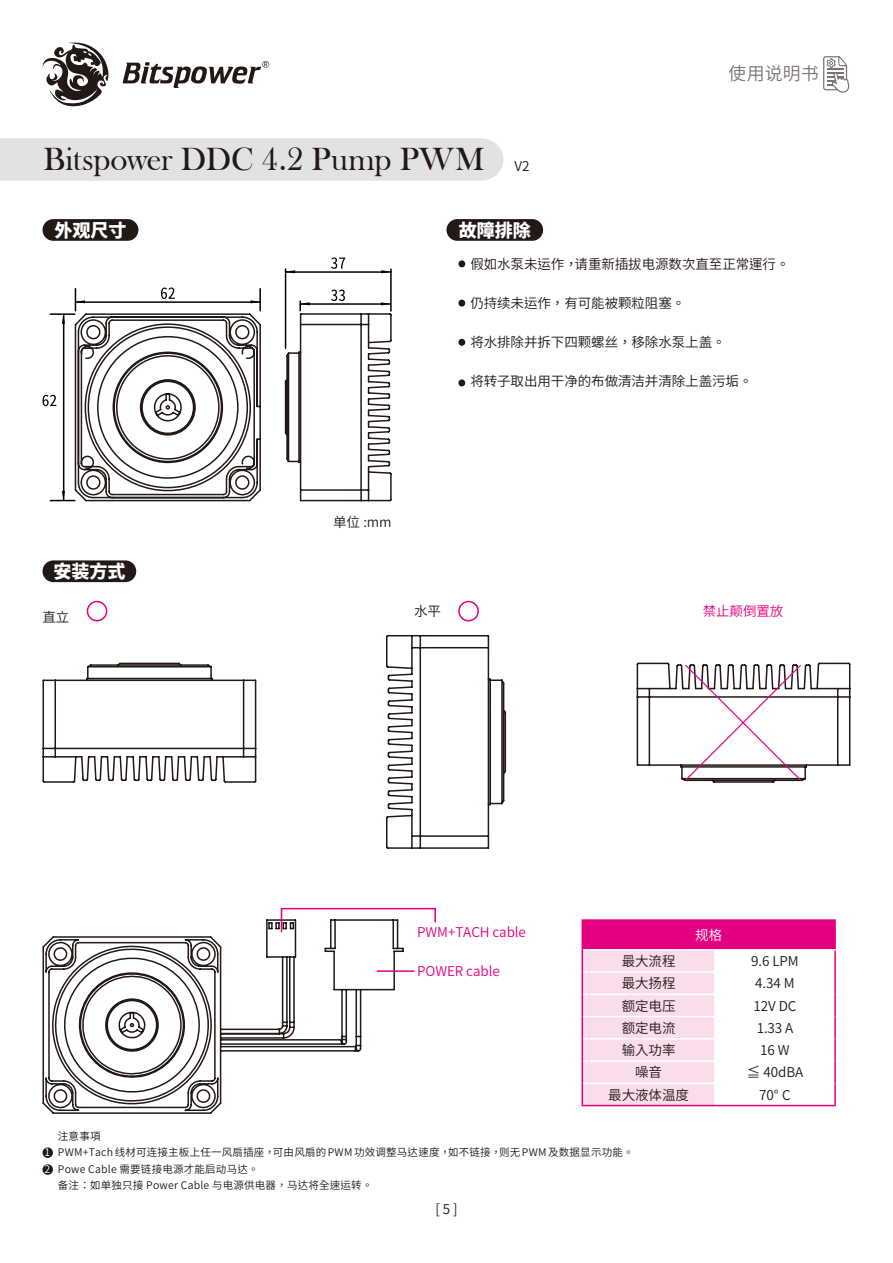
<style>
.page{position:relative;width:893px;height:1263px;background:#fff}
.page>*{position:absolute;margin:0;border:0;box-sizing:border-box;transform-origin:0 0}
.t1{font:33px "Bask Old Face";letter-spacing:-.005em;color:#221815}
.t2{font:900 18px "Noto Sans CJ Ktc";color:#fff}
.t3{font:600 18px "Noto Sans CJ Ktc";color:#221815}
.t4{font:600 13.5px "Noto Sans CJ Ktc";letter-spacing:-.005em;color:#221815}
.t5{font:600 13.5px "Noto Sans CJ Ktc";letter-spacing:-.005em;color:#e4007f}
.t6{font:600 13.5px "Noto Sans CJ Ktc";color:#fff}
.t7{font:600 10.5px/16.5px "Noto Sans CJ Ktc";letter-spacing:.02em;color:#221815}
.t8{font:600 10.5px/17px "Noto Sans CJ Ktc";color:#fff}
</style>
<div class="page">
<svg style="left:42px;top:42px;width:67px;height:65px"></svg>
<svg style="left:123px;top:61px;width:146px;height:27px"></svg>
<div style="left:0;top:138px;width:503px;height:43px;background:#e2e2e3"></div>
<svg style="left:823px;top:56px;width:26px;height:37px"></svg>
<div style="left:43px;top:219px;width:95px;height:22px;background:#221815;border-radius:11px"></div>
<div style="left:43px;top:560px;width:93px;height:22px;background:#221815;border-radius:11px"></div>
<div style="left:446px;top:219px;width:97px;height:22px;background:#221815;border-radius:11px"></div>
<div style="left:458px;top:260px;width:7px;height:7px;background:#221815;border-radius:50%"></div>
<div style="left:458px;top:300px;width:7px;height:7px;background:#221815;border-radius:50%"></div>
<div style="left:458px;top:339px;width:7px;height:7px;background:#221815;border-radius:50%"></div>
<div style="left:458px;top:379px;width:7px;height:7px;background:#221815;border-radius:50%"></div>
<div style="left:87px;top:601px;width:20px;height:20px;border:2px solid #e4007f;border-radius:50%"></div>
<div style="left:458px;top:601px;width:21px;height:20px;border:2px solid #e4007f;border-radius:50%"></div>
<div style="left:582px;top:920px;width:253px;height:30px;background:#e4007f"></div>
<hr style="left:715px;top:949px;width:121px;height:1px;background:#fff">
<hr style="left:582px;top:919px;width:133px;height:2px;background:#e4007f">
<hr style="left:715px;top:919px;width:121px;height:2px;background:#e4007f">
<hr style="left:834px;top:950px;width:2px;height:22px;background:#e4007f">
<hr style="left:834px;top:972px;width:2px;height:22px;background:#e4007f">
<hr style="left:834px;top:1016px;width:2px;height:23px;background:#e4007f">
<hr style="left:834px;top:1039px;width:2px;height:22px;background:#e4007f">
<hr style="left:834px;top:1061px;width:2px;height:22px;background:#e4007f">
<svg style="left:582px;top:949px;width:133px;height:156px;background:#fadcea"></svg>
<hr style="left:834px;top:1083px;width:2px;height:22px;background:#e4007f">
<hr style="left:582px;top:1105px;width:133px;height:1px;background:#e4007f">
<hr style="left:715px;top:1105px;width:121px;height:1px;background:#e4007f">
<hr style="left:834px;top:921px;width:2px;height:28px;background:#e4007f">
<hr style="left:714px;top:995px;width:2px;height:21px;background:#fff">
<hr style="left:834px;top:994px;width:2px;height:22px;background:#e4007f">
<svg style="left:43px;top:287px;width:218px;height:215px"></svg>
<hr style="left:285px;top:269px;width:1px;height:79px;background:#040000">
<hr style="left:390px;top:269px;width:2px;height:42px;background:#040000">
<hr style="left:286px;top:271px;width:105px;height:2px;background:#040000">
<svg style="left:331px;top:257px;width:14px;height:12px"></svg>
<svg style="left:284px;top:290px;width:108px;height:212px"></svg>
<svg style="left:42px;top:662px;width:215px;height:121px"></svg>
<svg style="left:386px;top:635px;width:121px;height:214px"></svg>
<svg style="left:636px;top:662px;width:215px;height:121px"></svg>
<svg style="left:42px;top:919px;width:362px;height:195px"></svg>
<hr style="left:377px;top:970px;width:38px;height:2px;background:#e4007f">
<svg style="left:280px;top:907px;width:156px;height:26px"></svg>
<div style="left:43px;top:1147px;width:10px;height:11px;background:#221815;border-radius:50%"></div>
<div style="left:43px;top:1164px;width:10px;height:11px;background:#221815;border-radius:50%"></div>
<h1 class="t1" style="left:43px;top:141px;width:443px">Bitspower DDC 4.2 Pump PWM</h1>
<p class="t4" style="left:514px;top:159px;width:16px">V2</p>
<h2 class="t3" style="left:729px;top:63px;width:91px">使用说明书</h2>
<h2 class="t2" style="left:54px;top:220px;width:74px">外观尺寸</h2>
<h2 class="t2" style="left:53px;top:561px;width:74px">安装方式</h2>
<p class="t4" style="left:333px;top:514px;width:60px">单位 :mm</p>
<h2 class="t2" style="left:459px;top:220px;width:73px">故障排除</h2>
<p class="t4" style="left:470px;top:257px;width:321px">假如水泵未运作，请重新插拔电源数次直至正常運行。</p>
<p class="t4" style="left:470px;top:296px;width:216px">仍持续未运作，有可能被颗粒阻塞。</p>
<p class="t4" style="left:470px;top:335px;width:257px">将水排除并拆下四颗螺丝，移除水泵上盖。</p>
<p class="t4" style="left:470px;top:374px;width:284px">将转子取出用干净的布做清洁并清除上盖污垢。</p>
<p class="t4" style="left:43px;top:610px;width:28px">直立</p>
<p class="t4" style="left:414px;top:604px;width:28px">水平</p>
<p class="t5" style="left:703px;top:604px;width:82px">禁止颠倒置放</p>
<p class="t5" style="left:417px;top:925px;width:110px">PWM+TACH cable</p>
<p class="t5" style="left:417px;top:964px;width:84px">POWER cable</p>
<p class="t6" style="left:695px;top:927px;width:28px">规格</p>
<p class="t4" style="left:622px;top:953px;width:55px">最大流程</p>
<p class="t4" style="left:751px;top:953px;width:49px">9.6 LPM</p>
<p class="t4" style="left:622px;top:976px;width:55px">最大扬程</p>
<p class="t4" style="left:755px;top:976px;width:41px">4.34 M</p>
<p class="t4" style="left:622px;top:998px;width:55px">额定电压</p>
<p class="t4" style="left:753px;top:998px;width:44px">12V DC</p>
<p class="t4" style="left:622px;top:1020px;width:55px">额定电流</p>
<p class="t4" style="left:757px;top:1020px;width:38px">1.33 A</p>
<p class="t4" style="left:622px;top:1042px;width:55px">输入功率</p>
<p class="t4" style="left:760px;top:1042px;width:31px">16 W</p>
<p class="t4" style="left:635px;top:1065px;width:28px">噪音</p>
<p class="t4" style="left:747px;top:1065px;width:58px">≦ 40dBA</p>
<p class="t4" style="left:608px;top:1087px;width:82px">最大液体温度</p>
<p class="t4" style="left:759px;top:1087px;width:33px">70° C</p>
<p class="t8" style="left:45px;top:1144px;width:7px">1<br>2</p>
<p class="t7" style="left:58px;top:1128px;width:577px">注意事項<br>PWM+Tach 线材可连接主板上任一风扇插座，可由风扇的 PWM 功效调整马达速度，如不链接，则无 PWM 及数据显示功能。Powe Cable 需要链接电源才能启动马达。<br>备注：如单独只接 Power Cable 与电源供电器，马达将全速运转。</p>
<p class="t4" style="left:435px;top:1201px;width:24px">[ 5 ]</p>
</div>
